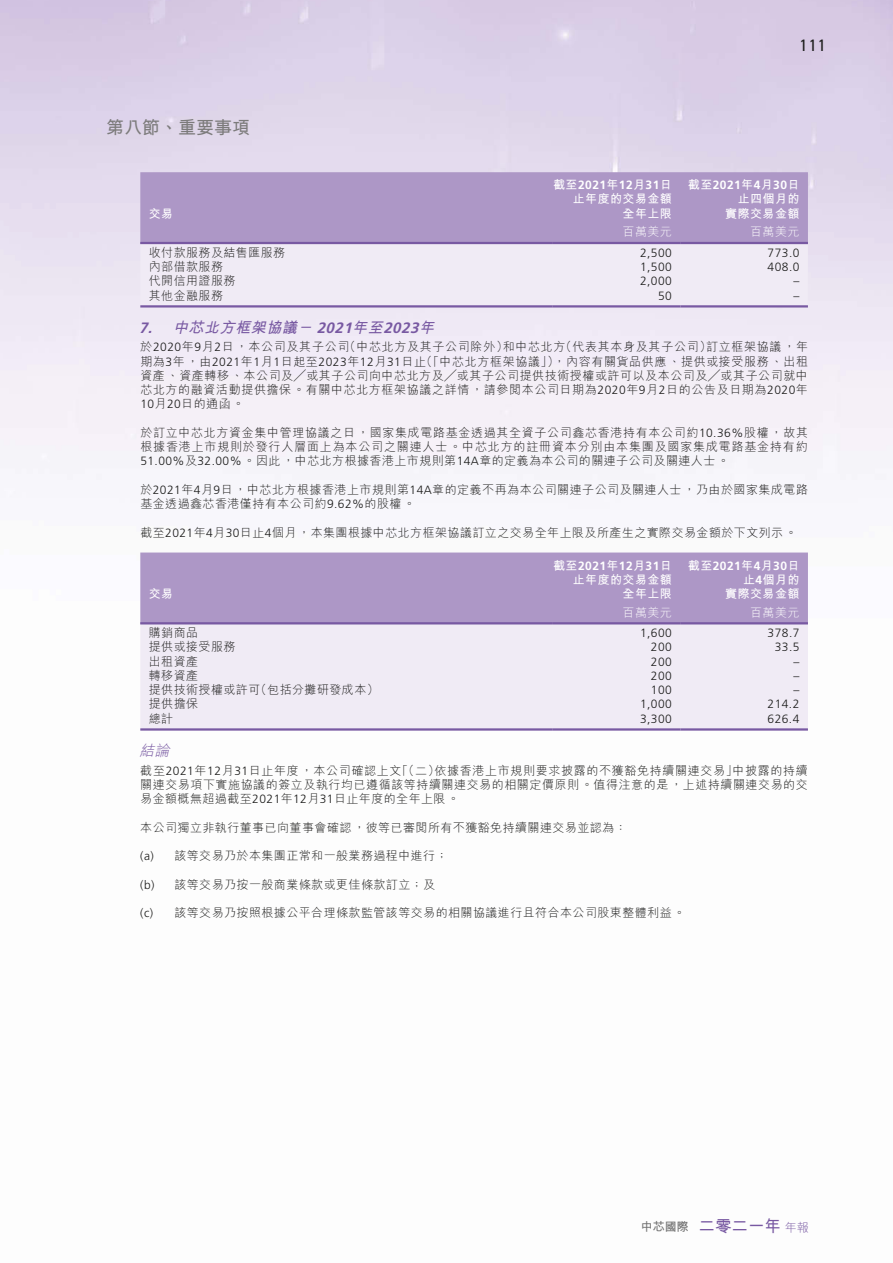
<style>
.page{position:relative;width:893px;height:1263px;background:#fff}
.page>*{position:absolute;margin:0;border:0;box-sizing:border-box;transform-origin:0 0}
.t1{font:700 18px "M Hei HK";color:#7c7b7b}
.t2{font:700 16.5px "M Hei HK";color:#7859a2}
.t3{font:condensed 16.5px "Univers LT Std";color:#1c1c1b}
.t4{font:italic 700 15px "M Hei HK";color:#7859a2}
.t5{font:italic 300 15px "M Hei HK";color:#7859a2}
.t6{font:300 12px/14.2px "M Hei HK";letter-spacing:.035em;color:#1c1c1b;text-align:justify}
.t7{font:300 12px "Frutiger LT Std";letter-spacing:.035em;color:#1c1c1b}
.t8{font:700 12px/14.2px "M Hei HK";letter-spacing:.035em;color:#fff;text-align:right}
.t9{font:700 12px "Frutiger LT Std";letter-spacing:.035em;color:#fff}
.t10{font:300 12px "M Hei HK";letter-spacing:.035em;color:#fff}
.s1{font-family:"M Hei HK"}
.s2{font-family:"Frutiger LT Std"}
.s3{font-size:12px;color:#6f6f6f}
.s4{font-weight:300;font-size:12px}
</style>
<div class="page">
<div style="left:140px;top:172px;width:668px;height:70px;background:#ad97c6"></div>
<div style="left:140px;top:244px;width:668px;height:61px;background:#f0ebf5"></div>
<hr style="left:140px;top:242px;width:413px;height:2px;background:#7859a2">
<hr style="left:553px;top:242px;width:127px;height:2px;background:#7859a2">
<hr style="left:680px;top:242px;width:128px;height:2px;background:#7859a2">
<hr style="left:140px;top:305px;width:413px;height:2px;background:#7859a2">
<hr style="left:553px;top:305px;width:127px;height:2px;background:#7859a2">
<hr style="left:680px;top:305px;width:128px;height:2px;background:#7859a2">
<div style="left:140px;top:552px;width:668px;height:70px;background:#ad97c6"></div>
<div style="left:140px;top:624px;width:668px;height:104px;background:#f0ebf5"></div>
<hr style="left:140px;top:622px;width:413px;height:2px;background:#7859a2">
<hr style="left:553px;top:622px;width:127px;height:2px;background:#7859a2">
<hr style="left:680px;top:622px;width:128px;height:2px;background:#7859a2">
<hr style="left:140px;top:728px;width:413px;height:3px;background:#7859a2">
<hr style="left:553px;top:728px;width:127px;height:3px;background:#7859a2">
<hr style="left:680px;top:728px;width:128px;height:3px;background:#7859a2">
<h1 class="t1" style="left:106px;top:114px;width:145px">第八節、重要事項</h1>
<p class="t8" style="left:149px;top:205px;width:26px">交易</p>
<h2 class="t3" style="left:800px;top:35px;width:27px">111</h2>
<p class="t9" style="left:553px;top:178px;width:120px"><span class="s1">截至</span>2021<span class="s1">年</span>12<span class="s1">月</span>31<span class="s1">日</span></p>
<p class="t8" style="left:573px;top:191px;width:101px">止年度的交易金額全年上限</p>
<p class="t9" style="left:688px;top:178px;width:113px"><span class="s1">截至</span>2021<span class="s1">年</span>4<span class="s1">月</span>30<span class="s1">日</span></p>
<p class="t8" style="left:725px;top:191px;width:76px">止四個月的實際交易金額</p>
<p class="t10" style="left:623px;top:223px;width:51px">百萬美元</p>
<p class="t10" style="left:750px;top:223px;width:51px">百萬美元</p>
<p class="t6" style="left:149px;top:245px;width:138px">收付款服務及結售匯服務</p>
<p class="t7" style="left:640px;top:246px;width:33px">2,500</p>
<p class="t7" style="left:768px;top:246px;width:33px">773.0</p>
<p class="t6" style="left:149px;top:259px;width:76px">內部借款服務</p>
<p class="t7" style="left:640px;top:260px;width:33px">1,500</p>
<p class="t7" style="left:768px;top:260px;width:33px">408.0</p>
<p class="t6" style="left:149px;top:273px;width:88px">代開信用證服務</p>
<p class="t7" style="left:640px;top:274px;width:33px">2,000</p>
<p class="t7" style="left:793px;top:274px;width:7px">–</p>
<p class="t6" style="left:149px;top:288px;width:76px">其他金融服務</p>
<p class="t7" style="left:658px;top:289px;width:15px">50</p>
<p class="t7" style="left:793px;top:289px;width:7px">–</p>
<p class="t4" style="left:139px;top:317px;width:301px"><span class="s2">7.</span> 中芯北方框架協議－ <span class="s2">2021</span>年至<span class="s2">2023</span>年</p>
<p class="t6" style="left:140px;top:339px;width:669px">於<span class="s2">2020</span>年<span class="s2">9</span>月<span class="s2">2</span>日，本公司及其子公司（中芯北方及其子公司除外）和中芯北方（代表其本身及其子公司）訂立框架協議，年期為<span class="s2">3</span>年，由<span class="s2">2021</span>年<span class="s2">1</span>月<span class="s2">1</span>日起至<span class="s2">2023</span>年<span class="s2">12</span>月<span class="s2">31</span>日止（「中芯北方框架協議」），內容有關貨品供應、提供或接受服務、出租資產、資產轉移、本公司及╱或其子公司向中芯北方及╱或其子公司提供技術授權或許可以及本公司及╱或其子公司就中芯北方的融資活動提供擔保。有關中芯北方框架協議之詳情，請參閱本公司日期為<span class="s2">2020</span>年<span class="s2">9</span>月<span class="s2">2</span>日的公告及日期為<span class="s2">2020</span>年<span class="s2">10</span>月<span class="s2">20</span>日的通函。</p>
<p class="t6" style="left:140px;top:425px;width:669px">於訂立中芯北方資金集中管理協議之日，國家集成電路基金透過其全資子公司鑫芯香港持有本公司約<span class="s2">10.36%</span>股權，故其根據香港上市規則於發行人層面上為本公司之關連人士。中芯北方的註冊資本分別由本集團及國家集成電路基金持有約<span class="s2">51.00%</span>及<span class="s2">32.00%</span>。因此，中芯北方根據香港上市規則第<span class="s2">14A</span>章的定義為本公司的關連子公司及關連人士。</p>
<p class="t6" style="left:140px;top:482px;width:669px">於<span class="s2">2021</span>年<span class="s2">4</span>月<span class="s2">9</span>日，中芯北方根據香港上市規則第<span class="s2">14A</span>章的定義不再為本公司關連子公司及關連人士，乃由於國家集成電路基金透過鑫芯香港僅持有本公司約<span class="s2">9.62%</span>的股權。</p>
<p class="t6" style="left:140px;top:525px;width:658px">截至<span class="s2">2021</span>年<span class="s2">4</span>月<span class="s2">30</span>日止<span class="s2">4</span>個月，本集團根據中芯北方框架協議訂立之交易全年上限及所產生之實際交易金額於下文列示。</p>
<p class="t8" style="left:149px;top:586px;width:26px">交易</p>
<p class="t9" style="left:553px;top:558px;width:120px"><span class="s1">截至</span>2021<span class="s1">年</span>12<span class="s1">月</span>31<span class="s1">日</span></p>
<p class="t8" style="left:573px;top:571px;width:101px">止年度的交易金額全年上限</p>
<p class="t9" style="left:688px;top:558px;width:113px"><span class="s1">截至</span>2021<span class="s1">年</span>4<span class="s1">月</span>30<span class="s1">日</span></p>
<p class="t8" style="left:725px;top:571px;width:76px">止<span class="s2">4</span>個月的<br>實際交易金額</p>
<p class="t10" style="left:623px;top:604px;width:51px">百萬美元</p>
<p class="t10" style="left:750px;top:604px;width:51px">百萬美元</p>
<p class="t6" style="left:149px;top:625px;width:51px">購銷商品</p>
<p class="t7" style="left:640px;top:626px;width:33px">1,600</p>
<p class="t7" style="left:768px;top:626px;width:33px">378.7</p>
<p class="t6" style="left:149px;top:639px;width:88px">提供或接受服務</p>
<p class="t7" style="left:651px;top:640px;width:22px">200</p>
<p class="t7" style="left:775px;top:640px;width:26px">33.5</p>
<p class="t6" style="left:149px;top:654px;width:51px">出租資產</p>
<p class="t7" style="left:651px;top:655px;width:22px">200</p>
<p class="t7" style="left:793px;top:655px;width:7px">–</p>
<p class="t6" style="left:149px;top:668px;width:51px">轉移資產</p>
<p class="t7" style="left:651px;top:669px;width:22px">200</p>
<p class="t7" style="left:793px;top:669px;width:7px">–</p>
<p class="t6" style="left:149px;top:682px;width:231px">提供技術授權或許可（包括分攤研發成本）</p>
<p class="t7" style="left:651px;top:683px;width:22px">100</p>
<p class="t7" style="left:793px;top:683px;width:7px">–</p>
<p class="t6" style="left:149px;top:696px;width:51px">提供擔保</p>
<p class="t7" style="left:640px;top:697px;width:33px">1,000</p>
<p class="t7" style="left:768px;top:697px;width:33px">214.2</p>
<p class="t6" style="left:149px;top:711px;width:26px">總計</p>
<p class="t7" style="left:640px;top:712px;width:33px">3,300</p>
<p class="t7" style="left:768px;top:712px;width:33px">626.4</p>
<p class="t5" style="left:139px;top:740px;width:37px">結論</p>
<p class="t6" style="left:140px;top:762px;width:669px">截至<span class="s2">2021</span>年<span class="s2">12</span>月<span class="s2">31</span>日止年度，本公司確認上文「（二）依據香港上市規則要求披露的不獲豁免持續關連交易」中披露的持續關連交易項下實施協議的簽立及執行均已遵循該等持續關連交易的相關定價原則。值得注意的是，上述持續關連交易的交易金額概無超過截至<span class="s2">2021</span>年<span class="s2">12</span>月<span class="s2">31</span>日止年度的全年上限。</p>
<p class="t6" style="left:140px;top:819px;width:488px">本公司獨立非執行董事已向董事會確認，彼等已審閱所有不獲豁免持續關連交易並認為：</p>
<p class="t6" style="left:140px;top:848px;width:309px"><span class="s2">(a)</span> 該等交易乃於本集團正常和一般業務過程中進行；</p>
<p class="t6" style="left:140px;top:876px;width:296px"><span class="s2">(b)</span> 該等交易乃按一般商業條款或更佳條款訂立；及</p>
<p class="t6" style="left:140px;top:905px;width:547px"><span class="s2">(c)</span> 該等交易乃按照根據公平合理條款監管該等交易的相關協議進行且符合本公司股東整體利益。</p>
<h2 class="t2" style="left:641px;top:1213px;width:169px"><span class="s3">中芯國際</span> 二零二一年<span class="s4">年報</span></h2>
</div>
